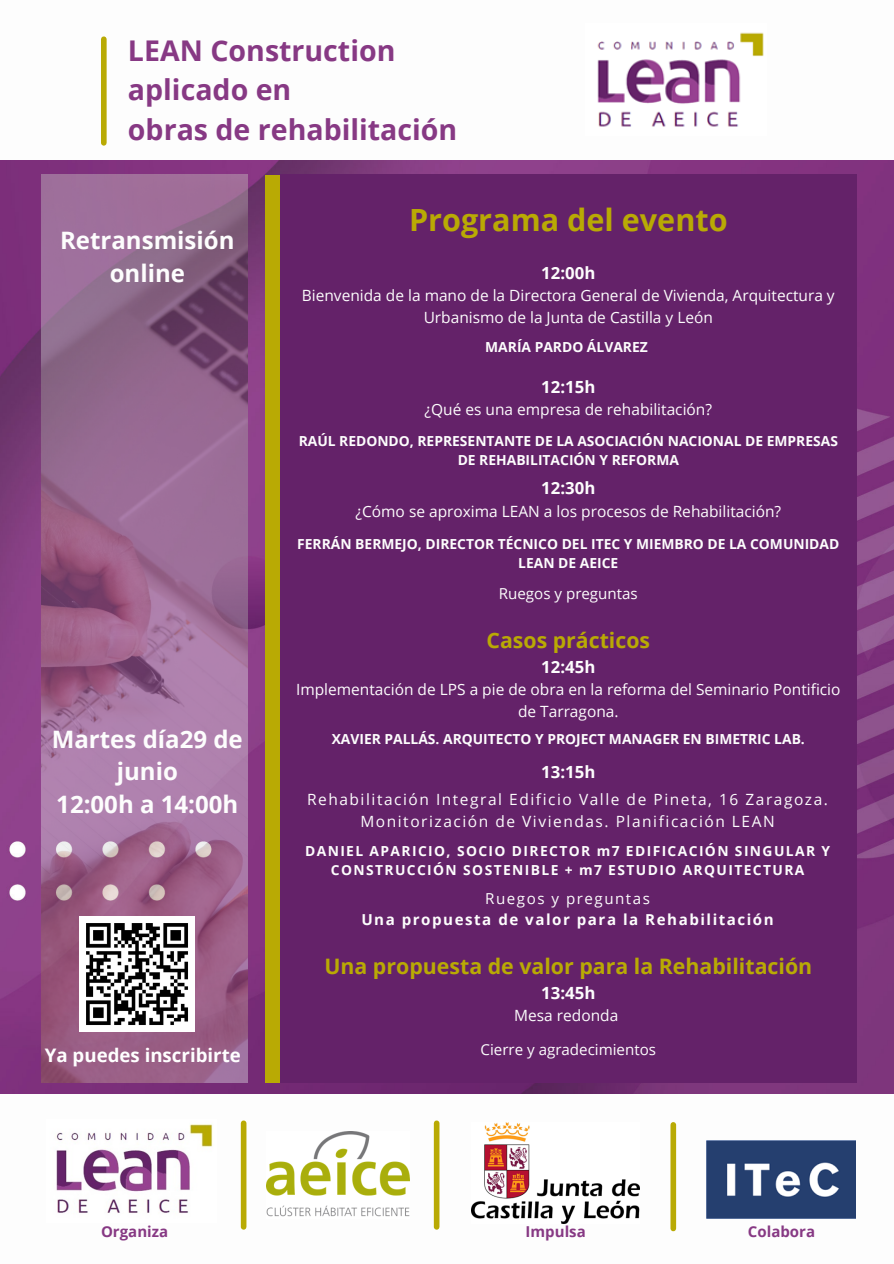
<style>
.page{position:relative;width:894px;height:1264px;background:#fff}
.page>*{position:absolute;margin:0;border:0;box-sizing:border-box;transform-origin:0 0}
.t1{font:700 30.6px "Open Sans";color:#b9aa04}
.t2{font:700 28.5px/39.5px "Open Sans";color:#873984}
.t3{font:700 24px/32.7px "Open Sans";color:#fdfdfd;text-align:center}
.t4{font:700 21.3px "Open Sans";color:#b9aa04}
.t5{font:700 18.6px "Open Sans";color:#fff}
.t6{font:700 16.8px "Open Sans";color:#fdfdfd}
.t7{font:15.45px/21.5px "Open Sans";color:#fdfdfd;text-align:center}
.t8{font:15.45px/21.5px "Open Sans";letter-spacing:.1em;color:#fdfdfd;text-align:center}
.t9{font:700 15.15px "Open Sans";letter-spacing:.1em;color:#fdfdfd}
.t10{font:15.15px "Open Sans";color:#fdfdfd}
.t11{font:15.15px "Open Sans";letter-spacing:.1em;color:#fdfdfd}
.t12{font:700 15px "Open Sans";color:#873984}
.t13{font:700 13.8px/19.4px "Open Sans";color:#fdfdfd;text-align:center}
.t14{font:700 13.8px/19.4px "Open Sans";letter-spacing:.1em;color:#fdfdfd;text-align:center}
</style>
<div class="page">
<img style="left:0;top:160px;width:893px;height:934px">
<div style="left:265px;top:175px;width:49px;height:907px;background:#b9aa04"></div>
<div style="left:280px;top:175px;width:576px;height:908px;background:#642269"></div>
<img style="left:597px;top:32px;width:167px;height:95px">
<img style="left:56px;top:1124px;width:157px;height:89px">
<img style="left:266px;top:1131px;width:143px;height:86px">
<img style="left:706px;top:1140px;width:149px;height:78px">
<img style="left:472px;top:1122px;width:167px;height:100px">
<div style="left:241px;top:1123px;width:5px;height:103px;background:#b9aa04"></div>
<div style="left:433px;top:1123px;width:6px;height:103px;background:#b9aa04"></div>
<div style="left:670px;top:1124px;width:6px;height:104px;background:#b9aa04"></div>
<img style="left:42px;top:175px;width:206px;height:907px">
<img style="left:79px;top:916px;width:115px;height:115px">
<div style="left:101px;top:39px;width:6px;height:104px;background:#b9aa04"></div>
<p class="t2" style="left:128px;top:30px;width:269px">LEAN Construction aplicado en</p>
<p class="t2" style="left:128px;top:109px;width:331px">obras de rehabilitación</p>
<p class="t3" style="left:60px;top:223px;width:176px">Retransmisión online</p>
<p class="t3" style="left:52px;top:722px;width:192px">Martes día29 de junio</p>
<p class="t3" style="left:56px;top:787px;width:183px">12:00h a 14:00h</p>
<p class="t5" style="left:45px;top:1041px;width:197px">Ya puedes inscribirte</p>
<p class="t1" style="left:409px;top:198px;width:320px">Programa del evento</p>
<p class="t6" style="left:541px;top:261px;width:55px">12:00h</p>
<p class="t7" style="left:302px;top:284px;width:534px">Bienvenida de la mano de la Directora General de Vivienda, Arquitectura y<br>Urbanismo de la Junta de Castilla y León</p>
<p class="t13" style="left:485px;top:336px;width:164px">MARÍA PARDO ÁLVAREZ</p>
<p class="t6" style="left:541px;top:375px;width:56px">12:15h</p>
<p class="t7" style="left:424px;top:399px;width:289px">¿Qué es una empresa de rehabilitación?</p>
<p class="t13" style="left:298px;top:431px;width:540px">RAÚL REDONDO, REPRESENTANTE DE LA ASOCIACIÓN NACIONAL DE EMPRESAS<br>DE REHABILITACIÓN Y REFORMA</p>
<p class="t6" style="left:541px;top:476px;width:56px">12:30h</p>
<p class="t7" style="left:355px;top:500px;width:427px">¿Cómo se aproxima LEAN a los procesos de Rehabilitación?</p>
<p class="t13" style="left:297px;top:534px;width:543px">FERRÁN BERMEJO, DIRECTOR TÉCNICO DEL ITEC Y MIEMBRO DE LA COMUNIDAD<br>LEAN DE AEICE</p>
<p class="t10" style="left:498px;top:583px;width:140px">Ruegos y preguntas</p>
<p class="t4" style="left:486px;top:625px;width:165px">Casos prácticos</p>
<p class="t6" style="left:541px;top:655px;width:55px">12:45h</p>
<p class="t7" style="left:296px;top:678px;width:546px">Implementación de LPS a pie de obra en la reforma del Seminario Pontificio de Tarragona.</p>
<p class="t13" style="left:331px;top:728px;width:474px">XAVIER PALLÁS. ARQUITECTO Y PROJECT MANAGER EN BIMETRIC LAB.</p>
<p class="t6" style="left:541px;top:760px;width:56px">13:15h</p>
<p class="t8" style="left:307px;top:788px;width:522px">Rehabilitación Integral Edificio Valle de Pineta, 16 Zaragoza.<br>Monitorización de Viviendas. Planificación LEAN</p>
<p class="t14" style="left:305px;top:840px;width:526px">DANIEL APARICIO, SOCIO DIRECTOR m7 EDIFICACIÓN SINGULAR Y<br>CONSTRUCCIÓN SOSTENIBLE + m7 ESTUDIO ARQUITECTURA</p>
<p class="t11" style="left:485px;top:887px;width:166px">Ruegos y preguntas</p>
<p class="t9" style="left:361px;top:908px;width:414px">Una propuesta de valor para la Rehabilitación</p>
<p class="t4" style="left:324px;top:951px;width:489px">Una propuesta de valor para la Rehabilitación</p>
<p class="t6" style="left:541px;top:980px;width:56px">13:45h</p>
<p class="t7" style="left:514px;top:1004px;width:105px">Mesa redonda</p>
<p class="t10" style="left:480px;top:1039px;width:177px">Cierre y agradecimientos</p>
<p class="t12" style="left:101px;top:1220px;width:69px">Organiza</p>
<p class="t12" style="left:525px;top:1220px;width:62px">Impulsa</p>
<p class="t12" style="left:747px;top:1220px;width:69px">Colabora</p>
</div>
